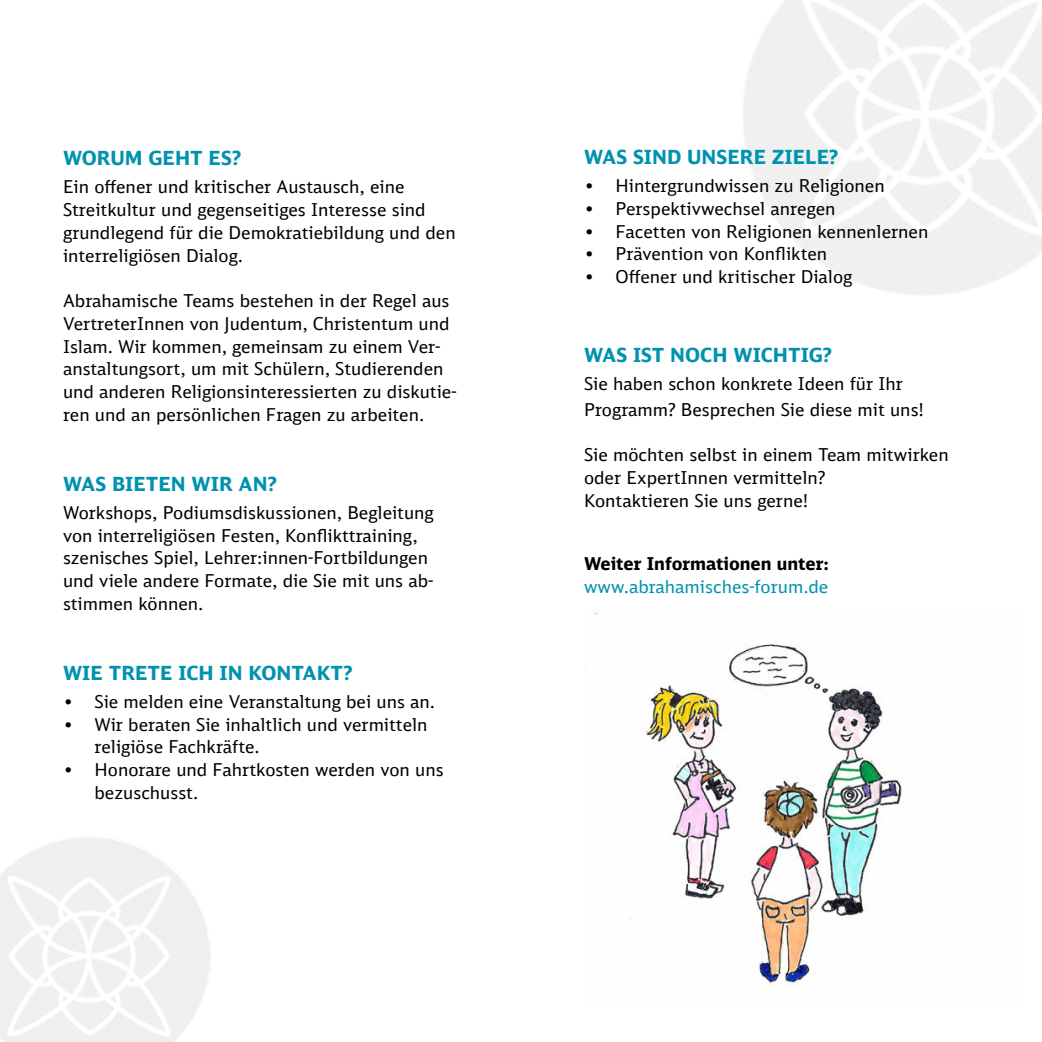
<style>
.page{position:relative;width:1042px;height:1042px;background:#fff}
.page>*{position:absolute;margin:0;border:0;box-sizing:border-box;transform-origin:0 0}
.t1{font:700 19.25px "DB Sans";color:#0092af}
.t2{font:17.5px/22.8px "DB Sans";color:#000}
.t3{font:17.5px "DB Sans";color:#0092af}
.t4{font:700 17.5px "DB Sans";color:#000}
</style>
<div class="page">
<img style="left:585px;top:613px;width:317px;height:373px">
<p class="t1" style="left:63px;top:150px;width:180px">WORUM GEHT ES?</p>
<p class="t2" style="left:63px;top:175px;width:394px">Ein offener und kritischer Austausch, eine Streitkultur und gegenseitiges Interesse sind grundlegend für die Demokratiebildung und den interreligiösen Dialog.</p>
<p class="t2" style="left:63px;top:289px;width:395px">Abrahamische Teams bestehen in der Regel aus VertreterInnen von Judentum, Christentum und Islam. Wir kommen, gemeinsam zu einem Ver&shy;anstaltungsort, um mit Schülern, Studierenden und anderen Religionsinteressierten zu diskutie&shy;ren und an persönlichen Fragen zu arbeiten.</p>
<p class="t1" style="left:63px;top:476px;width:215px">WAS BIETEN WIR AN?</p>
<p class="t2" style="left:63px;top:501px;width:372px">Workshops, Podiumsdiskussionen, Begleitung von interreligiösen Festen, Konflikttraining, szenisches Spiel, Lehrer:innen-Fortbildungen und viele andere Formate, die Sie mit uns ab&shy;stimmen können.</p>
<p class="t1" style="left:63px;top:665px;width:291px">WIE TRETE ICH IN KONTAKT?</p>
<p class="t2" style="left:63px;top:690px;width:374px">• Sie melden eine Veranstaltung bei uns an.</p>
<p class="t2" style="left:94px;top:713px;width:335px;text-indent:-32px">• Wir beraten Sie inhaltlich und vermitteln religiöse Fachkräfte.</p>
<p class="t2" style="left:94px;top:759px;width:351px;text-indent:-32px">• Honorare und Fahrtkosten werden von uns bezuschusst.</p>
<p class="t1" style="left:584px;top:149px;width:256px">WAS SIND UNSERE ZIELE?</p>
<p class="t2" style="left:584px;top:175px;width:302px">• Hintergrundwissen zu Religionen</p>
<p class="t2" style="left:584px;top:197px;width:253px">• Perspektivwechsel anregen</p>
<p class="t2" style="left:584px;top:220px;width:346px">• Facetten von Religionen kennenlernen</p>
<p class="t2" style="left:584px;top:243px;width:245px">• Prävention von Konflikten</p>
<p class="t2" style="left:584px;top:266px;width:270px">• Offener und kritischer Dialog</p>
<p class="t1" style="left:584px;top:347px;width:250px">WAS IST NOCH WICHTIG?</p>
<p class="t2" style="left:584px;top:370px;width:342px;line-height:26.2px">Sie haben schon konkrete Ideen für Ihr<br>Programm? Besprechen Sie diese mit uns!</p>
<p class="t2" style="left:584px;top:443px;width:366px">Sie möchten selbst in einem Team mitwirken oder ExpertInnen vermitteln?<br>Kontaktieren Sie uns gerne!</p>
<p class="t4" style="left:584px;top:556px;width:246px">Weiter Informationen unter:</p>
<p class="t3" style="left:584px;top:575px;width:246px">www.abrahamisches-forum.de</p>
</div>
